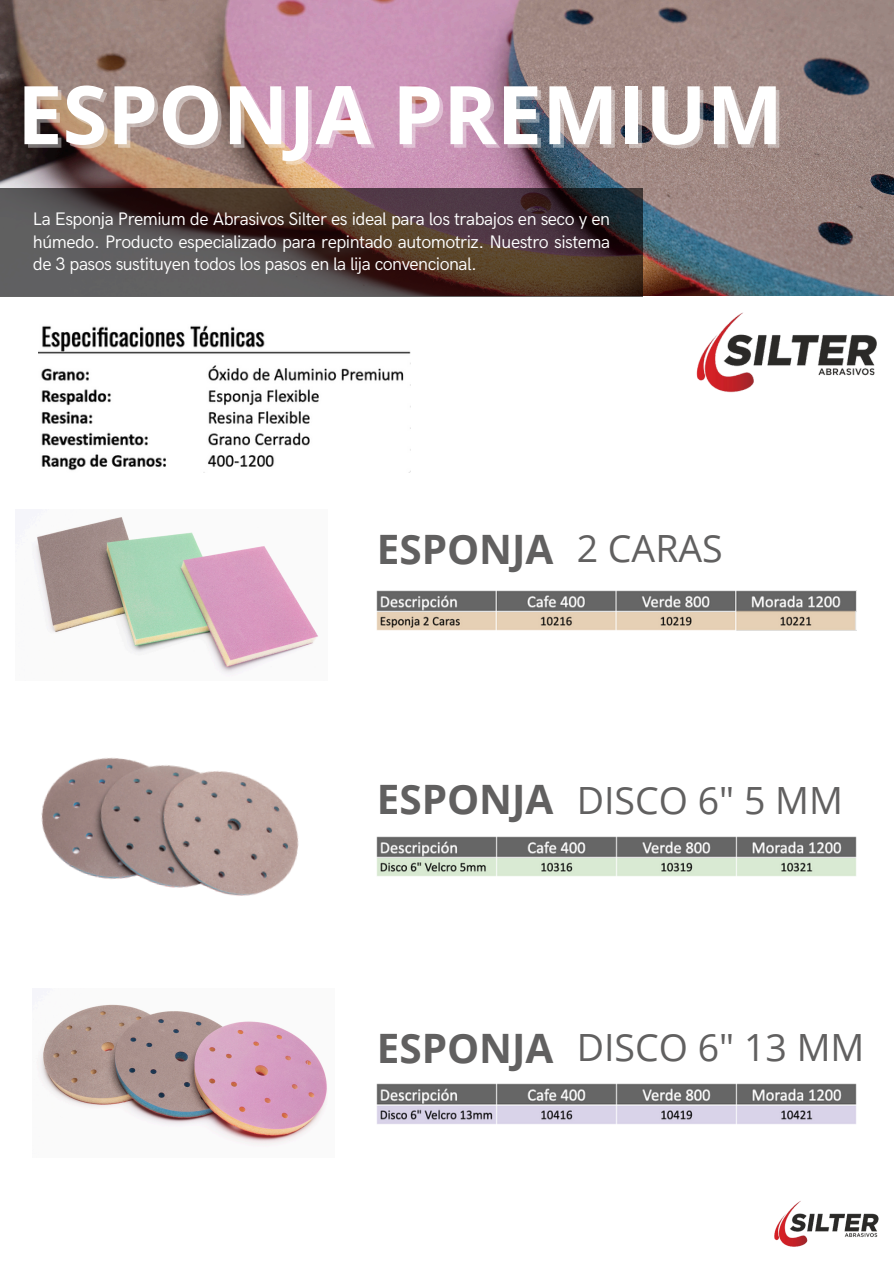
<style>
.page{position:relative;width:894px;height:1264px;background:#fff}
.page>*{position:absolute;margin:0;border:0;box-sizing:border-box;transform-origin:0 0}
.t1{font:700 81px "Open Sans";color:#fff}
.t2{font:700 40.5px "Open Sans";color:#616060}
.t3{font:37.5px "Open Sans";color:#616060}
.t4{font:18.15px/22.5px "HK Grotesk";letter-spacing:-.03em;color:#fff;text-align:justify}
</style>
<div class="page">
<img style="left:774px;top:1201px;width:105px;height:46px">
<img style="left:0;top:0;width:893px;height:295px">
<svg style="left:0;top:188px;width:642px;height:108px;background:#4b3d3b"></svg>
<img style="left:35px;top:517px;width:284px;height:157px">
<img style="left:39px;top:1004px;width:288px;height:141px">
<img style="left:696px;top:312px;width:181px;height:81px">
<img style="left:39px;top:325px;width:371px;height:146px">
<img style="left:376px;top:590px;width:480px;height:40px">
<img style="left:41px;top:757px;width:258px;height:139px">
<img style="left:376px;top:836px;width:480px;height:40px">
<img style="left:376px;top:1083px;width:480px;height:41px">
<h3 class="t1" style="left:17px;top:58px;width:767px">ESPONJA PREMIUM</h3>
<h2 class="t4" style="left:33px;top:208px;width:578px">La Esponja Premium de Abrasivos Silter es ideal para los trabajos en seco y en húmedo. Producto especializado para repintado automotriz. Nuestro sistema de 3 pasos sustituyen todos los pasos en la lija convencional.</h2>
<p class="t2" style="left:376px;top:521px;width:178px">ESPONJA</p>
<p class="t3" style="left:576px;top:522px;width:148px">2 CARAS</p>
<h2 class="t2" style="left:376px;top:770px;width:178px">ESPONJA</h2>
<h3 class="t3" style="left:576px;top:773px;width:268px">DISCO 6" 5 MM</h3>
<p class="t2" style="left:376px;top:1019px;width:178px">ESPONJA</p>
<p class="t3" style="left:576px;top:1020px;width:289px">DISCO 6" 13 MM</p>
</div>
